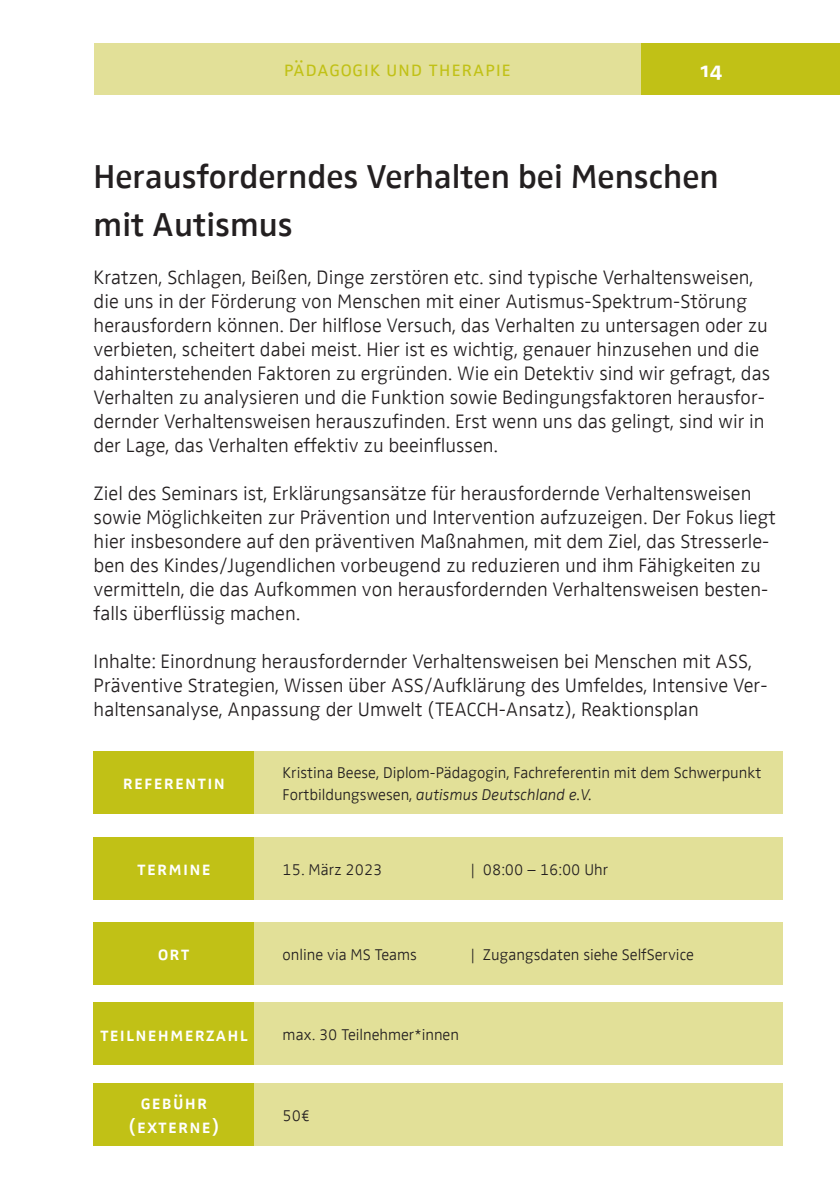
<style>
.page{position:relative;width:840px;height:1191px;background:#fff}
.page>*{position:absolute;margin:0;border:0;box-sizing:border-box;transform-origin:0 0}
.Headline_Text{font:600 34px "Zwo Offc Pro";color:#231f20}
.t1{font:300 22px "Zwo Sc Offc Pro";color:#c1c116}
.t2{font:700 22px "Zwo Sc Offc Pro";color:#fff}
.Fließtext{font:300 20px/24px "Zwo Offc Pro";color:#231f20}
.t3{font:600 20px/24px "Zwo Sc Offc Pro";letter-spacing:.025em;color:#fff;text-align:center}
.Fließtext_Farbfeld{font:300 16px/22px "Zwo Offc Pro";color:#231f20}
.s1{font-style:italic}
</style>
<div class="page">
<div style="left:94px;top:44px;width:700px;height:51px;background:#e2e098"></div>
<div style="left:94px;top:922px;width:160px;height:62px;background:#c1c116"></div>
<div style="left:94px;top:1002px;width:160px;height:63px;background:#c1c116"></div>
<div style="left:94px;top:1083px;width:160px;height:62px;background:#c1c116"></div>
<div style="left:641px;top:44px;width:198px;height:51px;background:#c1c116"></div>
<div style="left:94px;top:751px;width:160px;height:62px;background:#c1c116"></div>
<div style="left:94px;top:837px;width:160px;height:62px;background:#c1c116"></div>
<div style="left:254px;top:837px;width:528px;height:62px;background:#e2e098"></div>
<div style="left:254px;top:922px;width:528px;height:62px;background:#e2e098"></div>
<div style="left:254px;top:1002px;width:528px;height:63px;background:#e2e098"></div>
<div style="left:254px;top:1083px;width:528px;height:62px;background:#e2e098"></div>
<div style="left:254px;top:751px;width:528px;height:62px;background:#e2e098"></div>
<p class="t1" style="left:283px;top:52px;width:229px">pädagogik und therapie</p>
<p class="t2" style="left:700px;top:53px;width:24px">14</p>
<p class="Headline_Text" style="left:94px;top:151px;width:626px">Herausforderndes Verhalten bei Menschen</p>
<p class="Headline_Text" style="left:94px;top:199px;width:200px">mit Autismus</p>
<p class="Fließtext" style="left:94px;top:264px;width:677px">Kratzen, Schlagen, Beißen, Dinge zerstören etc. sind typische Verhaltensweisen, die uns in der Förderung von Menschen mit einer Autismus-Spektrum-Störung herausfordern können. Der hilflose Versuch, das Verhalten zu untersagen oder zu verbieten, scheitert dabei meist. Hier ist es wichtig, genauer hinzusehen und die dahinterstehenden Faktoren zu ergründen. Wie ein Detektiv sind wir gefragt, das Verhalten zu analysieren und die Funktion sowie Bedingungsfaktoren herausfor&shy;dernder Verhaltensweisen herauszufinden. Erst wenn uns das gelingt, sind wir in der Lage, das Verhalten effektiv zu beeinflussen.</p>
<p class="Fließtext" style="left:94px;top:480px;width:683px">Ziel des Seminars ist, Erklärungsansätze für herausfordernde Verhaltensweisen sowie Möglichkeiten zur Prävention und Intervention aufzuzeigen. Der Fokus liegt hier insbesondere auf den präventiven Maßnahmen, mit dem Ziel, das Stresserle&shy;ben des Kindes/Jugendlichen vorbeugend zu reduzieren und ihm Fähigkeiten zu vermitteln, die das Aufkommen von herausfordernden Verhaltensweisen besten&shy;falls überflüssig machen.</p>
<p class="Fließtext" style="left:94px;top:648px;width:675px">Inhalte: Einordnung herausfordernder Verhaltensweisen bei Menschen mit ASS,<br>Präventive Strategien, Wissen über ASS/Aufklärung des Umfeldes, Intensive Ver&shy;haltensanalyse, Anpassung der Umwelt (TEACCH-Ansatz), Reaktionsplan</p>
<p class="t3" style="left:122px;top:769px;width:104px">referentin</p>
<p class="Fließtext_Farbfeld" style="left:282px;top:760px;width:480px">Kristina Beese, Diplom-Pädagogin, Fachreferentin mit dem Schwerpunkt<br>Fortbildungswesen, <span class="s1">autismus Deutschland e.V.</span></p>
<p class="t3" style="left:137px;top:855px;width:75px">termine</p>
<p class="Fließtext_Farbfeld" style="left:282px;top:857px;width:101px">15. März 2023</p>
<p class="Fließtext_Farbfeld" style="left:470px;top:857px;width:139px">| 08:00 – 16:00 Uhr</p>
<p class="t3" style="left:158px;top:940px;width:34px">ort</p>
<p class="t3" style="left:100px;top:1020px;width:150px">teilnehmerzahl</p>
<p class="t3" style="left:128px;top:1089px;width:93px">gebühr (externe)</p>
<p class="Fließtext_Farbfeld" style="left:282px;top:942px;width:136px">online via MS Teams</p>
<p class="Fließtext_Farbfeld" style="left:470px;top:942px;width:225px">| Zugangsdaten siehe SelfService</p>
<p class="Fließtext_Farbfeld" style="left:282px;top:1022px;width:178px">max. 30 Teilnehmer*innen</p>
<p class="Fließtext_Farbfeld" style="left:282px;top:1103px;width:29px">50€</p>
</div>
